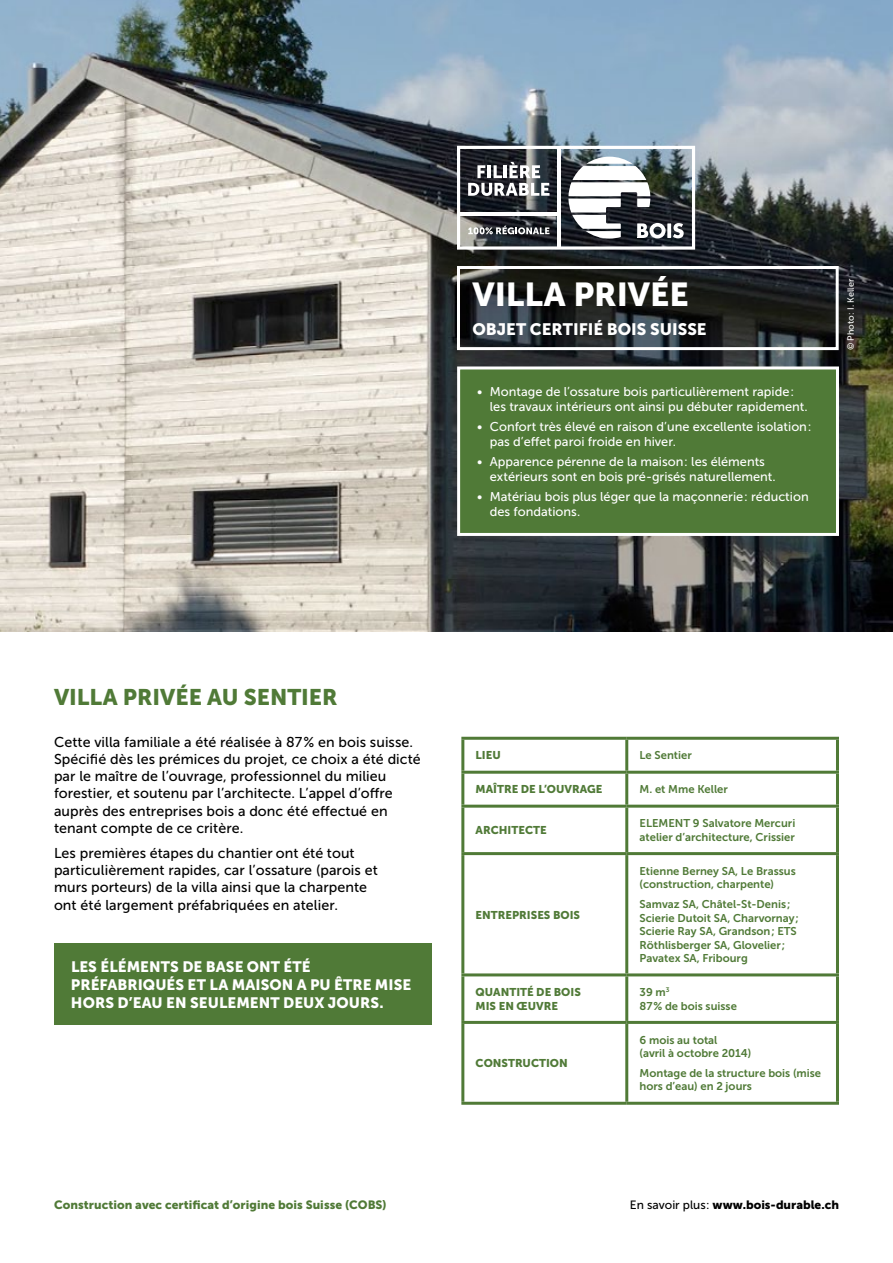
<style>
.page{position:relative;width:893px;height:1263px;background:#fff}
.page>*{position:absolute;margin:0;border:0;box-sizing:border-box;transform-origin:0 0}
.t1{font:32.85px "Museo Sans 900";color:#fff}
.t2{font:22.5px "Museo Sans 900";color:#507a37}
.t3{font:16.5px "Museo Sans 900";color:#fff}
.t4{font:15px/18px "Museo Sans 900";letter-spacing:.005em;color:#fff}
.t5{font:14.25px/17.1px "Museo Sans 500";letter-spacing:.005em;color:#000}
.t6{font:12.75px/15.3px "Museo Sans 500";color:#fff}
.t7{font:12px "Museo Sans 900";letter-spacing:.005em;color:#507a37}
.t8{font:12px "Museo Sans 900";color:#000}
.t9{font:11.25px/13.5px "Museo Sans 700";color:#507a37}
.t10{font:11.25px/13.5px "Museo Sans 900";color:#507a37}
.t11{font:9px "Museo Sans 500";color:#fff}
.s1{font-family:"Museo Sans 500"}
</style>
<div class="page">
<img style="left:0;top:0;width:893px;height:631px">
<div style="left:459px;top:368px;width:378px;height:166px;background:#507a37"></div>
<div style="left:457px;top:366px;width:382px;height:170px;border:3px solid #fff"></div>
<div style="left:457px;top:266px;width:382px;height:84px;border:3px solid #fff"></div>
<svg style="left:457px;top:146px;width:238px;height:104px"></svg>
<hr style="left:461px;top:737px;width:166px;height:3px;background:#507a37">
<hr style="left:461px;top:740px;width:3px;height:31px;background:#507a37">
<hr style="left:627px;top:737px;width:212px;height:3px;background:#507a37">
<hr style="left:625px;top:740px;width:3px;height:31px;background:#507a37">
<hr style="left:836px;top:740px;width:3px;height:31px;background:#507a37">
<hr style="left:461px;top:771px;width:166px;height:3px;background:#507a37">
<hr style="left:461px;top:774px;width:3px;height:31px;background:#507a37">
<hr style="left:627px;top:771px;width:212px;height:3px;background:#507a37">
<hr style="left:625px;top:774px;width:3px;height:31px;background:#507a37">
<hr style="left:836px;top:774px;width:3px;height:31px;background:#507a37">
<hr style="left:461px;top:805px;width:166px;height:3px;background:#507a37">
<hr style="left:461px;top:808px;width:3px;height:44px;background:#507a37">
<hr style="left:627px;top:805px;width:212px;height:3px;background:#507a37">
<hr style="left:625px;top:808px;width:3px;height:44px;background:#507a37">
<hr style="left:836px;top:808px;width:3px;height:44px;background:#507a37">
<hr style="left:461px;top:852px;width:166px;height:3px;background:#507a37">
<hr style="left:461px;top:855px;width:3px;height:118px;background:#507a37">
<hr style="left:627px;top:852px;width:212px;height:3px;background:#507a37">
<hr style="left:625px;top:855px;width:3px;height:118px;background:#507a37">
<hr style="left:836px;top:855px;width:3px;height:118px;background:#507a37">
<hr style="left:461px;top:973px;width:166px;height:3px;background:#507a37">
<hr style="left:461px;top:976px;width:3px;height:45px;background:#507a37">
<hr style="left:627px;top:973px;width:212px;height:3px;background:#507a37">
<hr style="left:625px;top:976px;width:3px;height:45px;background:#507a37">
<hr style="left:836px;top:976px;width:3px;height:45px;background:#507a37">
<hr style="left:461px;top:1021px;width:166px;height:3px;background:#507a37">
<hr style="left:461px;top:1024px;width:3px;height:78px;background:#507a37">
<hr style="left:627px;top:1021px;width:212px;height:3px;background:#507a37">
<hr style="left:625px;top:1024px;width:3px;height:78px;background:#507a37">
<hr style="left:836px;top:1024px;width:3px;height:78px;background:#507a37">
<hr style="left:461px;top:1102px;width:166px;height:3px;background:#507a37">
<hr style="left:627px;top:1102px;width:212px;height:3px;background:#507a37">
<div style="left:54px;top:943px;width:378px;height:82px;background:#507a37"></div>
<h1 class="t1" style="left:472px;top:276px;width:218px">VILLA PRIVÉE</h1>
<p class="t3" style="left:472px;top:319px;width:236px">OBJET CERTIFIÉ BOIS SUISSE</p>
<p class="t6" style="left:490px;top:384px;width:319px;text-indent:-13px">• Montage de l’ossature bois particulièrement rapide : les travaux intérieurs ont ainsi pu débuter rapidement.</p>
<p class="t6" style="left:490px;top:419px;width:323px;text-indent:-13px">• Confort très élevé en raison d’une excellente isolation : pas d’effet paroi froide en hiver.</p>
<p class="t6" style="left:490px;top:454px;width:287px;text-indent:-13px">• Apparence pérenne de la maison : les éléments extérieurs sont en bois pré-grisés naturellement.</p>
<p class="t6" style="left:490px;top:489px;width:320px;text-indent:-13px">• Matériau bois plus léger que la maçonnerie : réduction des fondations.</p>
<p class="t11" style="left:846px;top:350px;width:73px;rotate:-90deg">© Photo : I. Keller</p>
<h2 class="t2" style="left:54px;top:684px;width:285px">VILLA PRIVÉE AU SENTIER</h2>
<p class="t5" style="left:54px;top:734px;width:368px">Cette villa familiale a été réalisée à 87 % en bois suisse.<br>Spécifié dès les prémices du projet, ce choix a été dicté par le maître de l’ouvrage, professionnel du milieu forestier, et soutenu par l’architecte. L’appel d’offre auprès des entreprises bois a donc été effectué en tenant compte de ce critère.</p>
<p class="t5" style="left:54px;top:845px;width:325px">Les premières étapes du chantier ont été tout particulièrement rapides, car l’ossature (parois et murs porteurs) de la villa ainsi que la charpente ont été largement préfabriquées en atelier.</p>
<p class="t4" style="left:71px;top:957px;width:283px;text-indent:176px">ONT ÉTÉ<br>PRÉFABRIQUÉS ET LA MAISON A PU ÊTRE</p>
<p class="t4" style="left:71px;top:957px;width:10px">LES</p>
<p class="t4" style="left:100px;top:957px;width:51px">ÉLÉMENTS</p>
<p class="t4" style="left:182px;top:957px;width:34px">DE BASE</p>
<p class="t4" style="left:375px;top:975px;width:22px">MISE</p>
<p class="t4" style="left:71px;top:993px;width:72px">HORS D’EAU</p>
<p class="t4" style="left:166px;top:993px;width:34px">EN SEULE</p>
<p class="t4" style="left:236px;top:993px;width:25px">MENT</p>
<p class="t4" style="left:283px;top:993px;width:11px">DEU</p>
<p class="t4" style="left:314px;top:993px;width:46px">X JOURS</p>
<p class="t4" style="left:379px;top:993px;width:6px">.</p>
<p class="t10" style="left:476px;top:749px;width:27px">LIEU</p>
<p class="t9" style="left:639px;top:749px;width:54px">Le Sentier</p>
<p class="t10" style="left:476px;top:783px;width:128px">MAÎTRE DE L’O UVRAGE</p>
<p class="t9" style="left:639px;top:783px;width:90px">M. et Mme Keller</p>
<p class="t10" style="left:476px;top:823px;width:73px">ARCHITECTE</p>
<p class="t9" style="left:639px;top:817px;width:157px;text-align:right">nt 9 Salvatore Mercuri atelier d’architecture, Crissier</p>
<p class="t9" style="left:639px;top:817px;width:15px">Eleme</p>
<p class="t10" style="left:476px;top:908px;width:106px">ENTREPRISES BOIS</p>
<p class="t9" style="left:639px;top:864px;width:158px">Etienne Berney SA, Le Brassus (construction, charpente)</p>
<p class="t9" style="left:639px;top:897px;width:161px">Samvaz SA, Châtel-St-Denis ;<br>Scierie Dutoit SA, Charvornay ;<br>Scierie Ray SA, Grandson ; ETS<br>Röthlisberger SA, Glovelier ;<br>Pavatex SA, Fribourg</p>
<p class="t10" style="left:476px;top:985px;width:107px">QUANTITÉ DE BO IS<br>MIS EN ŒUVRE</p>
<p class="t9" style="left:639px;top:985px;width:99px">39 m<sup>3<br></sup>87 % de bois suisse</p>
<p class="t10" style="left:476px;top:1056px;width:94px">CO NSTRUCTIO N</p>
<p class="t9" style="left:639px;top:1033px;width:113px">6 mois au total<br>(avril à octobre 2014)</p>
<p class="t9" style="left:639px;top:1066px;width:183px">Montage de la structure bois (mise hors d’eau) en 2 jours</p>
<p class="t7" style="left:54px;top:1198px;width:334px">CONSTRUCTION AVEC CERTIFICAT D’ORIGINE BOIS SUISSE (COBS)</p>
<p class="t8" style="left:630px;top:1198px;width:211px"><span class="s1">En savoir plus :</span> WWW.BOIS-DURABLE.CH</p>
</div>
